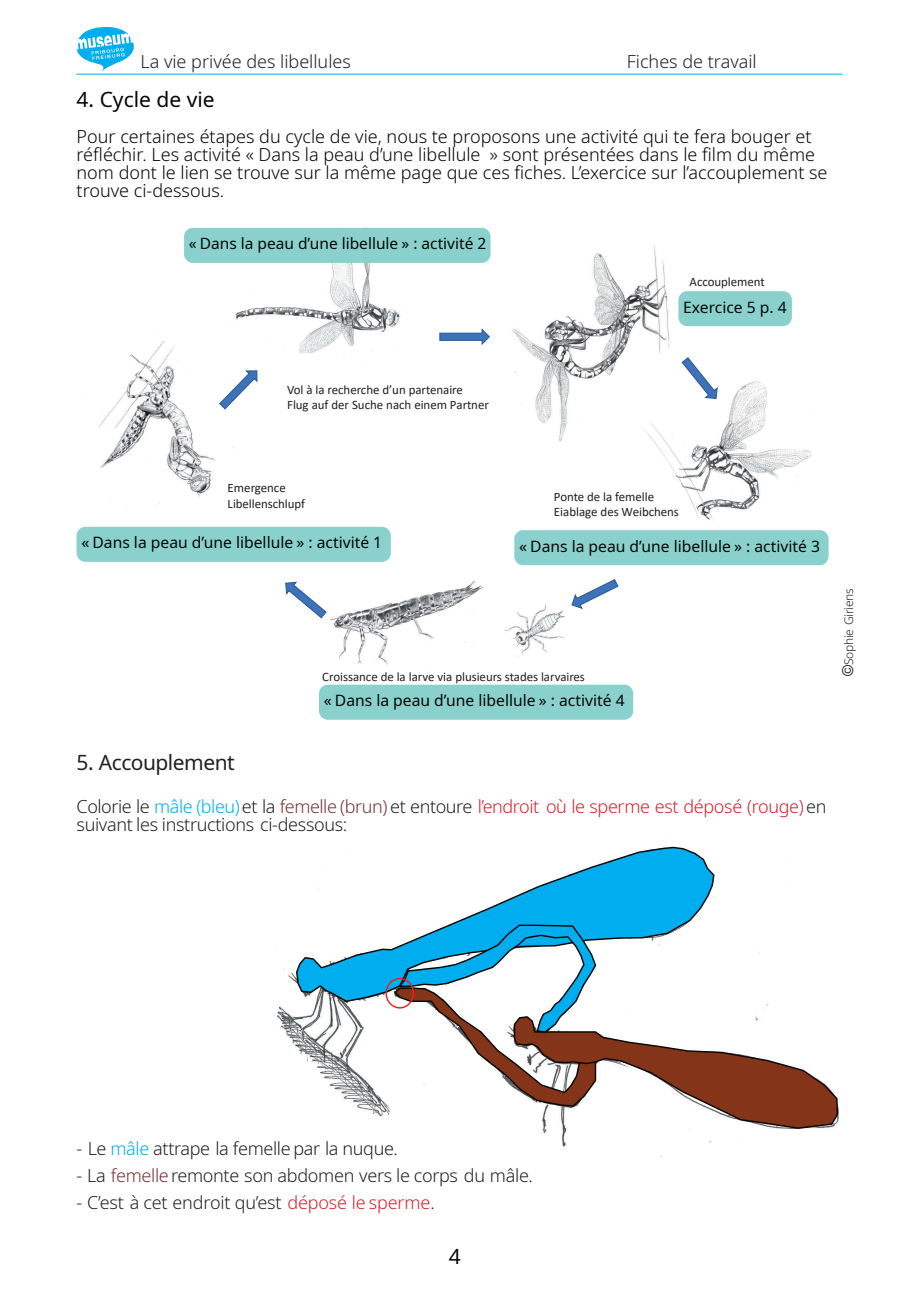
<style>
.page{position:relative;width:919px;height:1289px;background:#fff}
.page>*{position:absolute;margin:0;border:0;box-sizing:border-box;transform-origin:0 0}
.t1{font:21px "Noto Sans";letter-spacing:-.025em;color:#231f20}
.t2{font:21px "Noto Sans";color:#070507}
.t3{font:21px "Noto Sans";color:#080704}
.t4{font:300 18px/18px "Noto Sans";letter-spacing:-.015em;color:#231f20}
.t5{font:300 18px/18px "Noto Sans";color:#070507}
.t6{font:15.6px "Noto Sans";color:#080704}
.t7{font:15.45px "Noto Sans";color:#080704}
.t8{font:12.9px/15.5px "Calibri";letter-spacing:-.005em;color:#231f20}
.t9{font:300 12px "Noto Sans";letter-spacing:-.02em;color:#231f20}
.s1{font-family:"Arial";font-weight:400;font-size:15px}
.s2{color:#00aeef}
.s3{color:#743235}
.s4{color:#d1232a}
</style>
<div class="page">
<img style="left:504px;top:604px;width:61px;height:53px">
<hr style="left:77px;top:74px;width:765px;height:1px;background:#00aeef">
<svg style="left:77px;top:27px;width:56px;height:44px"></svg>
<img style="left:484px;top:228px;width:251px;height:214px">
<img style="left:222px;top:227px;width:193px;height:126px">
<img style="left:330px;top:580px;width:154px;height:88px">
<img style="left:640px;top:379px;width:174px;height:141px">
<img style="left:77px;top:309px;width:185px;height:224px">
<svg style="left:439px;top:327px;width:51px;height:19px"></svg>
<svg style="left:680px;top:356px;width:38px;height:44px"></svg>
<svg style="left:571px;top:579px;width:48px;height:30px"></svg>
<svg style="left:218px;top:370px;width:40px;height:40px"></svg>
<svg style="left:285px;top:581px;width:42px;height:38px"></svg>
<div style="left:184px;top:228px;width:306px;height:35px;background:#8ad1cd;border-radius:9px"></div>
<div style="left:77px;top:527px;width:314px;height:35px;background:#8ad1cd;border-radius:9px"></div>
<div style="left:514px;top:530px;width:314px;height:35px;background:#8ad1cd;border-radius:9px"></div>
<div style="left:319px;top:684px;width:314px;height:35px;background:#8ad1cd;border-radius:9px"></div>
<div style="left:678px;top:291px;width:113px;height:35px;background:#8ad1cd;border-radius:9px"></div>
<img style="left:277px;top:952px;width:562px;height:205px">
<svg style="left:393px;top:986px;width:445px;height:143px"></svg>
<svg style="left:295px;top:846px;width:420px;height:156px"></svg>
<svg style="left:397px;top:923px;width:200px;height:110px"></svg>
<div style="left:385px;top:977px;width:29px;height:31px;border:1px solid #ee1d23;border-radius:50%"></div>
<p class="t4" style="left:140px;top:52px;width:212px">La vie privée des libellules</p>
<p class="t4" style="left:626px;top:52px;width:131px">Fiches de travail</p>
<p class="t2" style="left:77px;top:85px;width:140px">4. Cycle de vie</p>
<p class="t5" style="left:77px;top:127px;width:752px">Pour certaines étapes du cycle de vie, nous te proposons une activité qui te fera bouger et réfléchir. Les activité « Dans la peau d’une libellule » sont présentées dans le film du même nom dont le lien se trouve sur la même page que ces fiches. L’exercice sur l’accouplement se trouve ci-dessous.</p>
<p class="t7" style="left:189px;top:233px;width:299px">« Dans la peau d’une libellule » : activité 2</p>
<p class="t8" style="left:287px;top:382px;width:203px">Vol à la recherche d’un partenaire<br>Flug auf der Suche nach einem Partner</p>
<p class="t8" style="left:689px;top:275px;width:77px">Accouplement</p>
<p class="t6" style="left:683px;top:296px;width:105px">Exercice 5 p. 4</p>
<p class="t8" style="left:227px;top:481px;width:79px">Emergence<br>Libellenschlupf</p>
<p class="t8" style="left:554px;top:490px;width:126px">Ponte de la femelle<br>Eiablage des Weibchens</p>
<p class="t6" style="left:81px;top:531px;width:302px">« Dans la peau d’une libellule » : activité 1</p>
<p class="t6" style="left:519px;top:535px;width:302px">« Dans la peau d’une libellule » : activité 3</p>
<p class="t8" style="left:322px;top:669px;width:264px">Croissance de la larve via plusieurs stades larvaires</p>
<p class="t6" style="left:324px;top:689px;width:302px">« Dans la peau d’une libellule » : activité 4</p>
<p class="t9" style="left:840px;top:676px;width:89px;rotate:-90deg"><span class="s1">©</span>Sophie Giriens</p>
<p class="t1" style="left:77px;top:747px;width:160px">5. Accouplement</p>
<p class="t4" style="left:77px;top:796px;width:751px">Colorie le <span class="s2">mâle (bleu)</span>et la <span class="s3">femelle (brun)</span> et entoure <span class="s4">l’endroit où le sperme est déposé (rouge)</span>en suivant les instructions ci-dessous:</p>
<p class="t4" style="left:77px;top:1139px;width:323px">- Le <span class="s2">mâle</span> attrape la femelle par la nuque.</p>
<p class="t4" style="left:77px;top:1166px;width:458px">- La <span class="s3">femelle</span>remonte son abdomen vers le corps du mâle.</p>
<p class="t4" style="left:77px;top:1193px;width:359px">- C’est à cet endroit qu’est <span class="s4">déposé le sperme</span>.</p>
<p class="t3" style="left:448px;top:1241px;width:14px">4</p>
</div>
